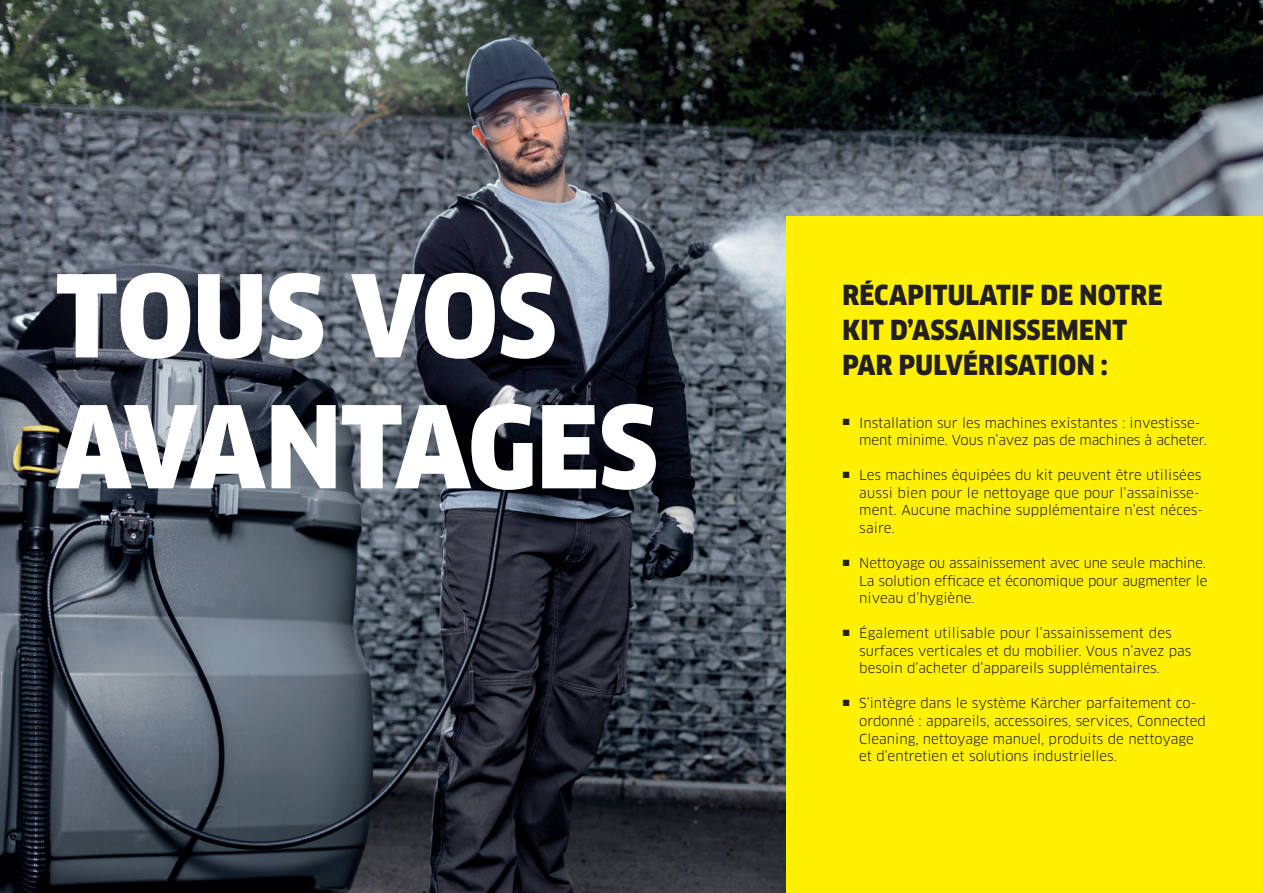
<style>
.page{position:relative;width:1263px;height:893px;background:#fff}
.page>*{position:absolute;margin:0;border:0;box-sizing:border-box;transform-origin:0 0}
.t1{font:900 111px/130.9px "Clan Pro Narr";letter-spacing:-.01em;color:#fff}
.t2{font:900 27px/35.1px "Clan Pro Narr";letter-spacing:.01em;color:#231f20}
.t3{font:13.5px/17.5px "Clan Pro";color:#231f20}
</style>
<div class="page">
<img style="left:0;top:0;width:1263px;height:893px">
<div style="left:786px;top:217px;width:477px;height:676px;background:#fff101"></div>
<h1 class="t1" style="left:56px;top:252px;width:604px">TOUS VOS<br>AVANTAGES</h1>
<h2 class="t2" style="left:842px;top:277px;width:322px">RÉCAPITULATIF DE NOTRE<br>KIT D’ASSAINISSEMENT<br>PAR PULVÉRISATION :</h2>
<p class="t3" style="left:859px;top:414px;width:349px;text-indent:-17px"><sup>■</sup> Installation sur les machines existantes : investisse&shy;ment minime. Vous n’avez pas de machines à acheter.</p>
<p class="t3" style="left:859px;top:466px;width:345px;text-indent:-17px"><sup>■</sup> Les machines équipées du kit peuvent être utilisées aussi bien pour le nettoyage que pour l’assainisse&shy;ment. Aucune machine supplémentaire n’est néces&shy;saire.</p>
<p class="t3" style="left:859px;top:554px;width:350px;text-align:justify;text-indent:-17px"><sup>■</sup> Nettoyage ou assainissement avec une seule machine.<br>La solution efficace et économique pour augmenter le niveau d’hygiène.</p>
<p class="t3" style="left:859px;top:624px;width:334px;text-indent:-17px"><sup>■</sup> Également utilisable pour l’assainissement des surfaces verticales et du mobilier. Vous n’avez pas besoin d’acheter d’appareils supplémentaires.</p>
<p class="t3" style="left:859px;top:695px;width:348px;text-indent:-17px"><sup>■</sup> S’intègre dans le système Kärcher parfaitement co&shy;ordonné : appareils, accessoires, services, Connected Cleaning, nettoyage manuel, produits de nettoyage et d’entretien et solutions industrielles.</p>
</div>
